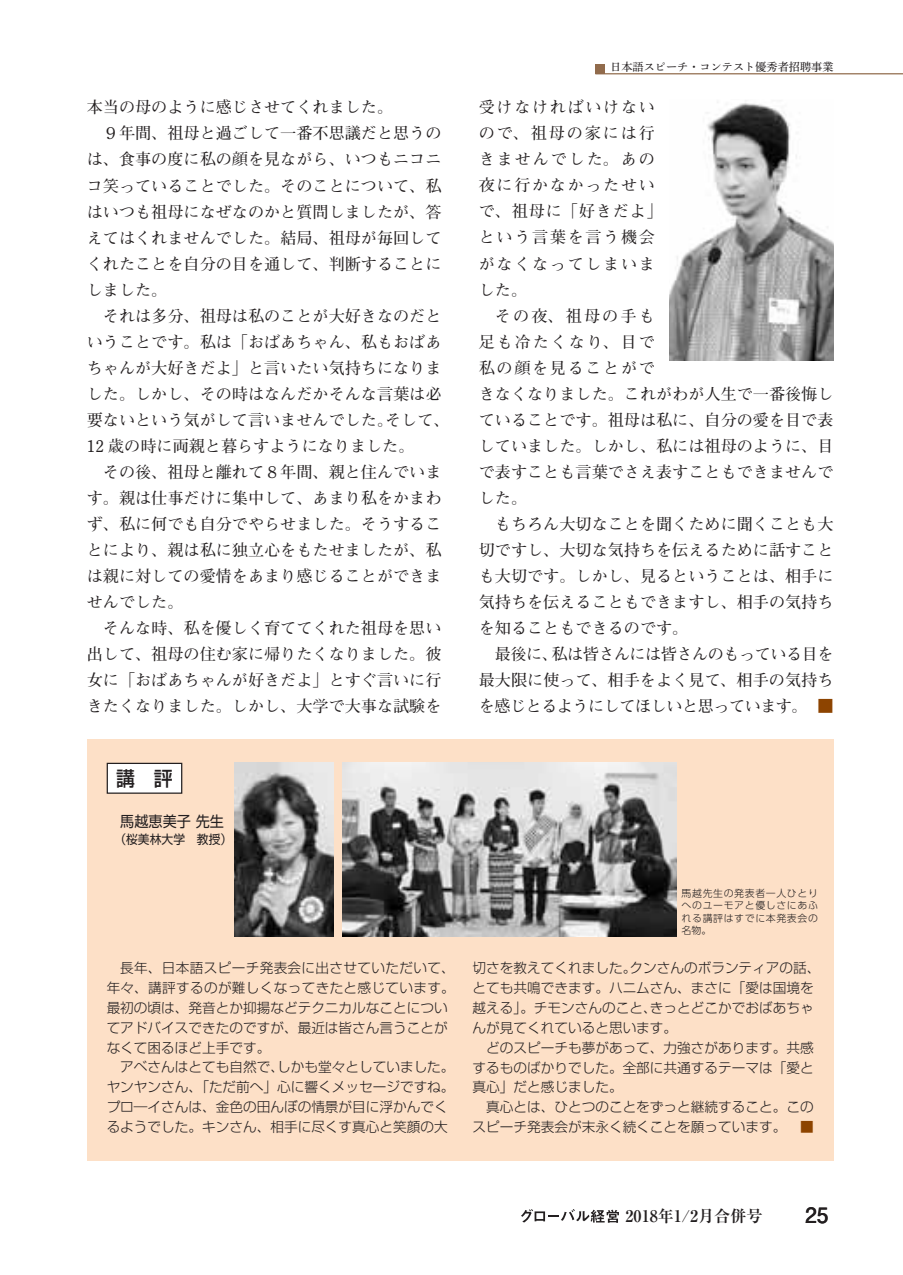
<style>
.page{position:relative;width:903px;height:1275px;background:#fff}
.page>*{position:absolute;margin:0;border:0;box-sizing:border-box;transform-origin:0 0}
.t1{font:700 21px "Futo Go B101 Pro";color:#231f20}
.t2{font:500 19.78px "Shin Go Pro";color:#231f20;scale:.95 1}
.t3{font:700 16.1px/26.1px "Futo Min A101 Pro";color:#231f20;text-align:justify}
.t4{font:700 16.1px/26.1px "Futo Min A101 Pro";letter-spacing:.105em;color:#231f20}
.t5{font:700 16.1px "Ryumin Pro";color:#231f20}
.t6{font:14.88px "Shin Go Pro";color:#231f20;scale:.95 1}
.t7{font:300 13.65px/19.8px "Shin Go Pro";color:#231f20}
.t8{font:12.42px "Shin Go Pro";color:#231f20;scale:.95 1}
.t9{font:11.2px "Shuei Min Pro M";color:#231f20}
.t10{font:300 9.97px/12.4px "UD Shin Go Pro";letter-spacing:.06em;color:#231f20;text-align:justify}
.s1{color:#8d4400}
</style>
<div class="page">
<svg style="left:521px;top:1209px;width:98px;height:14px"></svg>
<hr style="left:595px;top:73px;width:308px;height:1px;background:#916b4c">
<div style="left:595px;top:64px;width:10px;height:10px;background:#916b4c"></div>
<img style="left:670px;top:102px;width:163px;height:258px">
<div style="left:87px;top:739px;width:746px;height:422px;background:#fde0c7"></div>
<div style="left:107px;top:763px;width:75px;height:30px;background:#fff"></div>
<div style="left:107px;top:763px;width:75px;height:31px;border:1px solid #231f20"></div>
<img style="left:342px;top:763px;width:335px;height:173px">
<img style="left:234px;top:763px;width:100px;height:173px">
<p class="t3" style="left:87px;top:92px;width:308px">本当の母のように感じさせてくれました。</p>
<p class="t3" style="left:103px;top:118px;width:340px">９年間、祖母と過ごして一番不思議だと思うの</p>
<p class="t3" style="left:87px;top:144px;width:356px">は、食事の度に私の顔を見ながら、いつもニコニ</p>
<p class="t3" style="left:87px;top:170px;width:356px">コ笑っていることでした。そのことについて、私</p>
<p class="t3" style="left:87px;top:197px;width:356px">はいつも祖母になぜなのかと質問しましたが、答</p>
<p class="t3" style="left:87px;top:223px;width:356px">えてはくれませんでした。結局、祖母が毎回して</p>
<p class="t3" style="left:87px;top:249px;width:356px">くれたことを自分の目を通して、判断することに</p>
<p class="t3" style="left:87px;top:275px;width:82px">しました。</p>
<p class="t3" style="left:103px;top:301px;width:340px">それは多分、祖母は私のことが大好きなのだと</p>
<p class="t3" style="left:87px;top:327px;width:356px">いうことです。私は「おばあちゃん、私もおばあ</p>
<p class="t3" style="left:87px;top:353px;width:356px">ちゃんが大好きだよ」と言いたい気持ちになりま</p>
<p class="t3" style="left:87px;top:379px;width:356px">した。しかし、その時はなんだかそんな言葉は必</p>
<p class="t3" style="left:87px;top:405px;width:364px">要ないという気がして言いませんでした。そして、</p>
<p class="t3" style="left:87px;top:431px;width:329px">12 歳の時に両親と暮らすようになりました。</p>
<p class="t3" style="left:103px;top:457px;width:340px">その後、祖母と離れて８年間、親と住んでいま</p>
<p class="t3" style="left:87px;top:483px;width:356px">す。親は仕事だけに集中して、あまり私をかまわ</p>
<p class="t3" style="left:87px;top:509px;width:356px">ず、私に何でも自分でやらせました。そうするこ</p>
<p class="t3" style="left:87px;top:535px;width:356px">とにより、親は私に独立心をもたせましたが、私</p>
<p class="t3" style="left:87px;top:561px;width:356px">は親に対しての愛情をあまり感じることができま</p>
<p class="t3" style="left:87px;top:587px;width:98px">せんでした。</p>
<p class="t3" style="left:103px;top:613px;width:340px">そんな時、私を優しく育ててくれた祖母を思い</p>
<p class="t3" style="left:87px;top:639px;width:356px">出して、祖母の住む家に帰りたくなりました。彼</p>
<p class="t3" style="left:87px;top:665px;width:356px">女に「おばあちゃんが好きだよ」とすぐ言いに行</p>
<p class="t3" style="left:87px;top:691px;width:356px">きたくなりました。しかし、大学で大事な試験を</p>
<p class="t2" style="left:116px;top:762px;width:61px">講　評</p>
<p class="t6" style="left:120px;top:809px;width:111px">馬越恵美子 先生</p>
<p class="t8" style="left:114px;top:829px;width:126px">（桜美林大学　教授）</p>
<p class="t7" style="left:107px;top:956px;width:349px;text-indent:14px">長年、日本語スピーチ発表会に出させていただいて、年々、講評するのが難しくなってきたと感じています。最初の頃は、発音とか抑揚などテクニカルなことについてアドバイスできたのですが、最近は皆さん言うことがなくて困るほど上手です。</p>
<p class="t7" style="left:107px;top:1056px;width:349px;text-indent:14px">アベさんはとても自然で、しかも堂々としていました。ヤンヤンさん、「ただ前へ」心に響くメッセージですね。プロ―イさんは、金色の田んぼの情景が目に浮かんでくるようでした。キンさん、相手に尽くす真心と笑顔の大</p>
<p class="t9" style="left:610px;top:58px;width:225px">日本語スピーチ・コンテスト優秀者招聘事業</p>
<p class="t4" style="left:479px;top:92px;width:186px">受けなければいけないので、祖母の家には行きませんでした。あの夜に行かなかったせいで、祖母に「好きだよ」という言葉を言う機会がなくなってしまいました。</p>
<p class="t3" style="left:479px;top:301px;width:356px;text-align:left;text-indent:16px">その夜、祖母の手も<br>足も冷たくなり、目で<br>私の顔を見ることがで<br>きなくなりました。これがわが人生で一番後悔していることです。祖母は私に、自分の愛を目で表していました。しかし、私には祖母のように、目で表すことも言葉でさえ表すこともできませんでした。</p>
<p class="t3" style="left:479px;top:509px;width:356px;text-indent:16px">もちろん大切なことを聞くために聞くことも大切ですし、大切な気持ちを伝えるために話すことも大切です。しかし、見るということは、相手に気持ちを伝えることもできますし、相手の気持ちを知ることもできるのです。</p>
<p class="t3" style="left:479px;top:639px;width:356px;text-indent:16px">最後に、私は皆さんには皆さんのもっている目を最大限に使って、相手をよく見て、相手の気持ちを感じとるようにしてほしいと思っています。 <span class="s1">■</span></p>
<p class="t10" style="left:681px;top:886px;width:138px">馬越先生の発表者一人ひとりへのユーモアと優しさにあふれる講評はすでに本発表会の名物。</p>
<p class="t7" style="left:472px;top:956px;width:349px">切さを教えてくれました。クンさんのボランティアの話、とても共鳴できます。ハニムさん、まさに「愛は国境を越える」。チモンさんのこと、きっとどこかでおばあちゃんが見てくれていると思います。</p>
<p class="t7" style="left:472px;top:1036px;width:343px;text-align:justify;text-indent:14px">どのスピーチも夢があって、力強さがあります。共感するものばかりでした。全部に共通するテーマは「愛と真心」だと感じました。</p>
<p class="t7" style="left:472px;top:1095px;width:343px;text-align:right">真心とは、ひとつのことをずっと継続すること。このスピーチ発表会が末永く続くことを願っています。 <span class="s1">■</span></p>
<p class="t5" style="left:625px;top:1203px;width:139px">2018年1/2月合併号</p>
<h1 class="t1" style="left:805px;top:1198px;width:25px">25</h1>
</div>
